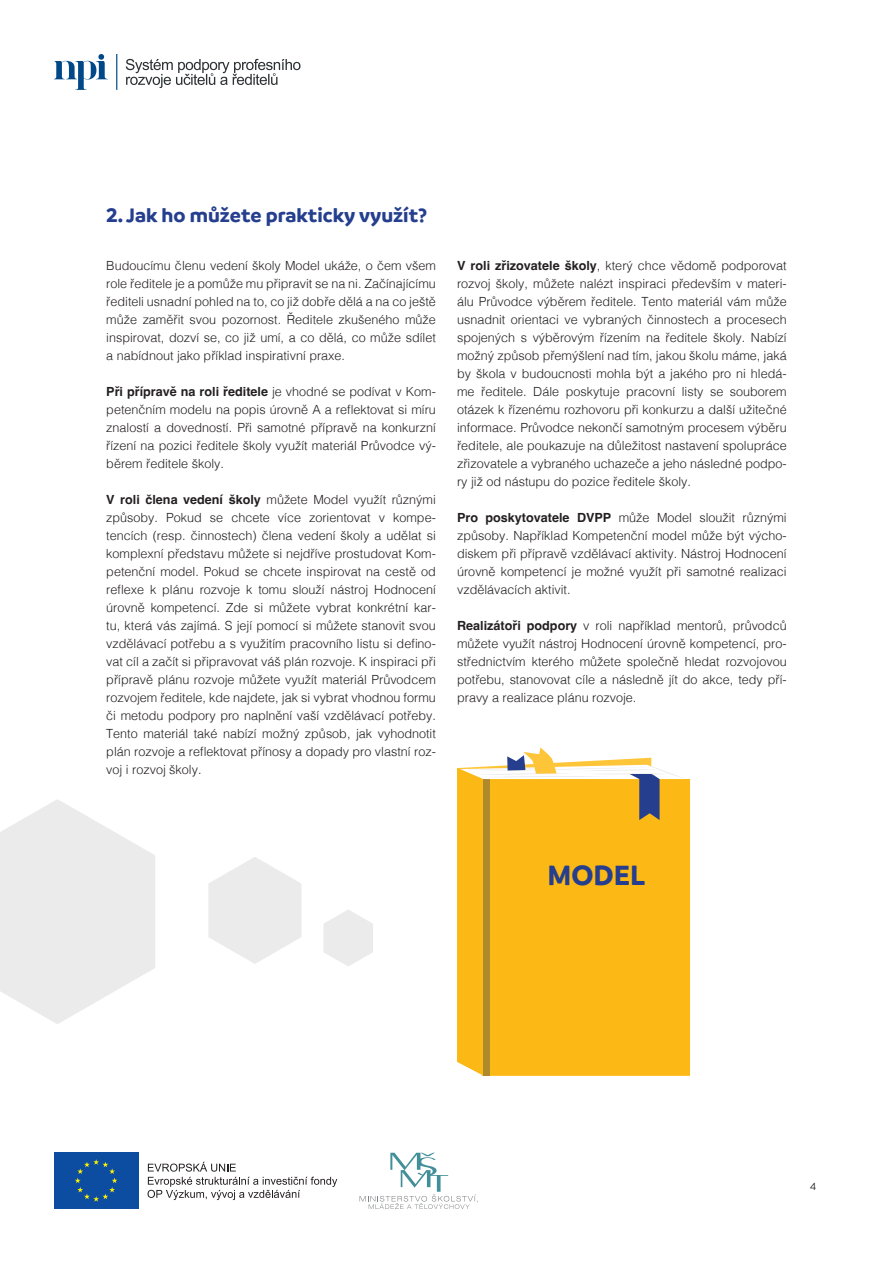
<style>
.page{position:relative;width:893px;height:1263px;background:#fff}
.page>*{position:absolute;margin:0;border:0;box-sizing:border-box;transform-origin:0 0}
.t1{font:700 30px "Branding";color:#253f8e}
.t2{font:700 21px "Branding";color:#253f8e}
.t3{font:300 12.6px/18px "Helvetica";color:#231f20;text-align:justify}
.t4{font:10.5px "Brandon Grotesque";color:#231f20}
.s1{font-weight:700}
</style>
<div class="page">
<div style="left:54px;top:1152px;width:84px;height:57px;background:#0d4da1"></div>
<svg style="left:75px;top:1159px;width:42px;height:43px"></svg>
<svg style="left:148px;top:1162px;width:189px;height:38px"></svg>
<svg style="left:360px;top:1153px;width:118px;height:56px"></svg>
<svg style="left:54px;top:54px;width:63px;height:36px"></svg>
<svg style="left:126px;top:59px;width:174px;height:29px"></svg>
<svg style="left:0;top:799px;width:155px;height:225px"></svg>
<svg style="left:208px;top:857px;width:93px;height:107px"></svg>
<svg style="left:323px;top:910px;width:50px;height:56px"></svg>
<svg style="left:685px;top:779px;width:5px;height:296px"></svg>
<svg style="left:457px;top:747px;width:228px;height:328px;background:#f7ba29"></svg>
<h2 class="t2" style="left:106px;top:203px;width:322px">2. Jak ho můžete prakticky využít?</h2>
<p class="t3" style="left:106px;top:256px;width:331px">Budoucímu členu vedení školy Model ukáže, o čem všem role ředitele je a pomůže mu připravit se na ni. Začínajícímu řediteli usnadní pohled na to, co již dobře dělá a na co ještě může zaměřit svou pozornost. Ředitele zkušeného může inspirovat, dozví se, co již umí, a co dělá, co může sdílet a nabídnout jako příklad inspirativní praxe.</p>
<p class="t3" style="left:106px;top:382px;width:331px"><span class="s1">Při přípravě na roli ředitele</span> je vhodné se podívat v Kom&shy;petenčním modelu na popis úrovně A a reflektovat si míru znalostí a dovedností. Při samotné přípravě na konkurzní řízení na pozici ředitele školy využít materiál Průvodce vý&shy;běrem ředitele školy.</p>
<p class="t3" style="left:106px;top:490px;width:331px"><span class="s1">V roli člena vedení školy</span> můžete Model využít různými způsoby. Pokud se chcete více zorientovat v kompe&shy;tencích (resp. činnostech) člena vedení školy a udělat si komplexní představu můžete si nejdříve prostudovat Kom&shy;petenční model. Pokud se chcete inspirovat na cestě od reflexe k plánu rozvoje k tomu slouží nástroj Hodnocení úrovně kompetencí. Zde si můžete vybrat konkrétní kar&shy;tu, která vás zajímá. S její pomocí si můžete stanovit svou vzdělávací potřebu a s využitím pracovního listu si defino&shy;vat cíl a začít si připravovat váš plán rozvoje. K inspiraci při přípravě plánu rozvoje můžete využít materiál Průvodcem rozvojem ředitele, kde najdete, jak si vybrat vhodnou formu či metodu podpory pro naplnění vaší vzdělávací potřeby.<br>Tento materiál také nabízí možný způsob, jak vyhodnotit plán rozvoje a reflektovat přínosy a dopady pro vlastní roz&shy;voj i rozvoj školy.</p>
<p class="t3" style="left:457px;top:256px;width:331px"><span class="s1">V roli zřizovatele školy</span>, který chce vědomě podporovat rozvoj školy, můžete nalézt inspiraci především v materi&shy;álu Průvodce výběrem ředitele. Tento materiál vám může usnadnit orientaci ve vybraných činnostech a procesech spojených s výběrovým řízením na ředitele školy. Nabízí možný způsob přemýšlení nad tím, jakou školu máme, jaká by škola v budoucnosti mohla být a jakého pro ni hledá&shy;me ředitele. Dále poskytuje pracovní listy se souborem otázek k řízenému rozhovoru při konkurzu a další užitečné informace. Průvodce nekončí samotným procesem výběru ředitele, ale poukazuje na důležitost nastavení spolupráce zřizovatele a vybraného uchazeče a jeho následné podpo&shy;ry již od nástupu do pozice ředitele školy.</p>
<p class="t3" style="left:457px;top:508px;width:331px"><span class="s1">Pro poskytovatele DVPP</span> může Model sloužit různými způsoby. Například Kompetenční model může být výcho&shy;diskem při přípravě vzdělávací aktivity. Nástroj Hodnocení úrovně kompetencí je možné využít při samotné realizaci vzdělávacích aktivit.</p>
<p class="t3" style="left:457px;top:616px;width:331px"><span class="s1">Realizátoři podpory</span> v roli například mentorů, průvodců můžete využít nástroj Hodnocení úrovně kompetencí, pro&shy;střednictvím kterého můžete společně hledat rozvojovou potřebu, stanovovat cíle a následně jít do akce, tedy pří&shy;pravy a realizace plánu rozvoje.</p>
<h1 class="t1" style="left:547px;top:857px;width:99px">MODEL</h1>
<p class="t4" style="left:810px;top:1179px;width:8px">4</p>
</div>
